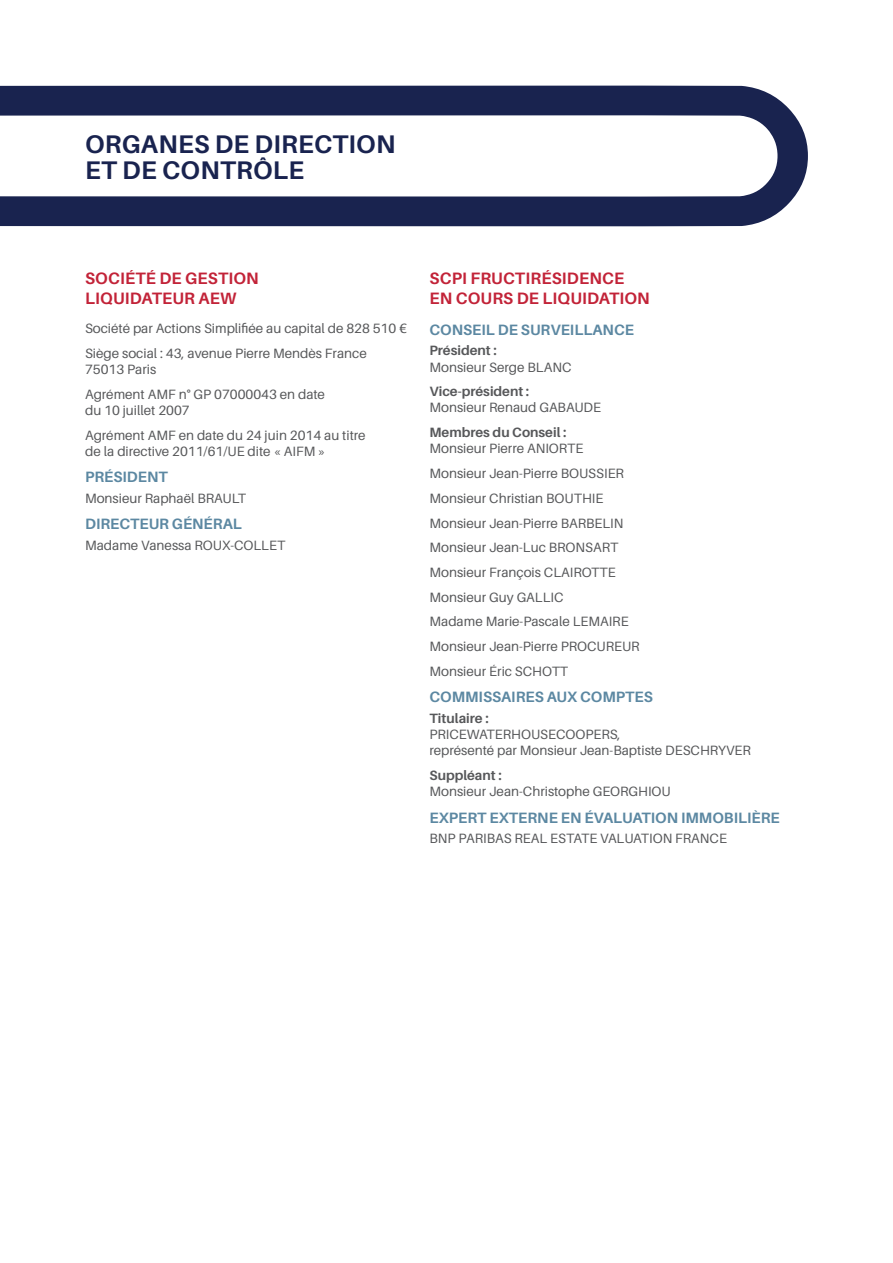
<style>
.page{position:relative;width:893px;height:1263px;background:#fff}
.page>*{position:absolute;margin:0;border:0;box-sizing:border-box;transform-origin:0 0}
.t1{font:700 25.5px/25.5px "Aileron";letter-spacing:.01em;color:#19234f}
.t2{font:700 16.5px/19.8px "Aileron";letter-spacing:.01em;color:#c22338}
.t3{font:700 15px "Aileron";color:#5c88a2}
.t4{font:13.5px/24.8px "Aileron";color:#57585a}
.t5{font:700 13.5px "Aileron";color:#57585a}
</style>
<div class="page">
<svg style="left:0;top:85px;width:808px;height:142px"></svg>
<h1 class="t1" style="left:85px;top:132px;width:312px">ORGANES DE DIRECTION<br>ET DE CONTRÔLE</h1>
<p class="t2" style="left:85px;top:269px;width:175px">SOCIÉTÉ DE GESTION<br>LIQUIDATEUR AEW</p>
<p class="t4" style="left:85px;top:316px;width:323px">Société par Actions Simplifiée au capital de 828 510 €<br>Siège social : 43, avenue Pierre Mendès France</p>
<p class="t4" style="left:85px;top:357px;width:241px">75013 Paris<br>Agrément AMF n° GP 07000043 en date</p>
<p class="t4" style="left:85px;top:398px;width:282px">du 10 juillet 2007<br>Agrément AMF en date du 24 juin 2014 au titre</p>
<p class="t4" style="left:85px;top:439px;width:242px">de la directive 2011/61/UE dite « AIFM »</p>
<p class="t3" style="left:85px;top:469px;width:84px">PRÉSIDENT</p>
<p class="t4" style="left:85px;top:486px;width:162px">Monsieur Raphaël BRAULT</p>
<p class="t3" style="left:85px;top:516px;width:158px">DIRECTEUR GÉNÉRAL</p>
<p class="t4" style="left:85px;top:533px;width:202px">Madame Vanessa ROUX-COLLET</p>
<p class="t2" style="left:430px;top:269px;width:222px">SCPI FRUCTIRÉSIDENCE<br>EN COURS DE LIQUIDATION</p>
<p class="t3" style="left:429px;top:321px;width:206px">CONSEIL DE SURVEILLANCE</p>
<p class="t5" style="left:429px;top:343px;width:69px">Président :</p>
<p class="t4" style="left:429px;top:355px;width:144px">Monsieur Serge BLANC</p>
<p class="t5" style="left:429px;top:384px;width:101px">Vice-président :</p>
<p class="t4" style="left:429px;top:396px;width:173px">Monsieur Renaud GABAUDE</p>
<p class="t5" style="left:429px;top:425px;width:138px">Membres du Conseil :</p>
<p class="t4" style="left:429px;top:436px;width:212px">Monsieur Pierre ANIORTE<br>Monsieur Jean-Pierre BOUSSIER<br>Monsieur Christian BOUTHIE<br>Monsieur Jean-Pierre BARBELIN<br>Monsieur Jean-Luc BRONSART<br>Monsieur François CLAIROTTE<br>Monsieur Guy GALLIC<br>Madame Marie-Pascale LEMAIRE<br>Monsieur Jean-Pierre PROCUREUR<br>Monsieur Éric SCHOTT</p>
<p class="t3" style="left:429px;top:689px;width:225px">COMMISSAIRES AUX COMPTES</p>
<p class="t5" style="left:429px;top:710px;width:61px">Titulaire :</p>
<p class="t4" style="left:429px;top:726px;width:323px;line-height:16.2px">PRICEWATERHOUSECOOPERS,<br>représenté par Monsieur Jean-Baptiste DESCHRYVER</p>
<p class="t5" style="left:429px;top:767px;width:74px">Suppléant :</p>
<p class="t4" style="left:429px;top:779px;width:243px">Monsieur Jean-Christophe GEORGHIOU</p>
<p class="t3" style="left:429px;top:809px;width:352px">EXPERT EXTERNE EN ÉVALUATION IMMOBILIÈRE</p>
<p class="t4" style="left:429px;top:826px;width:299px">BNP PARIBAS REAL ESTATE VALUATION FRANCE</p>
</div>
